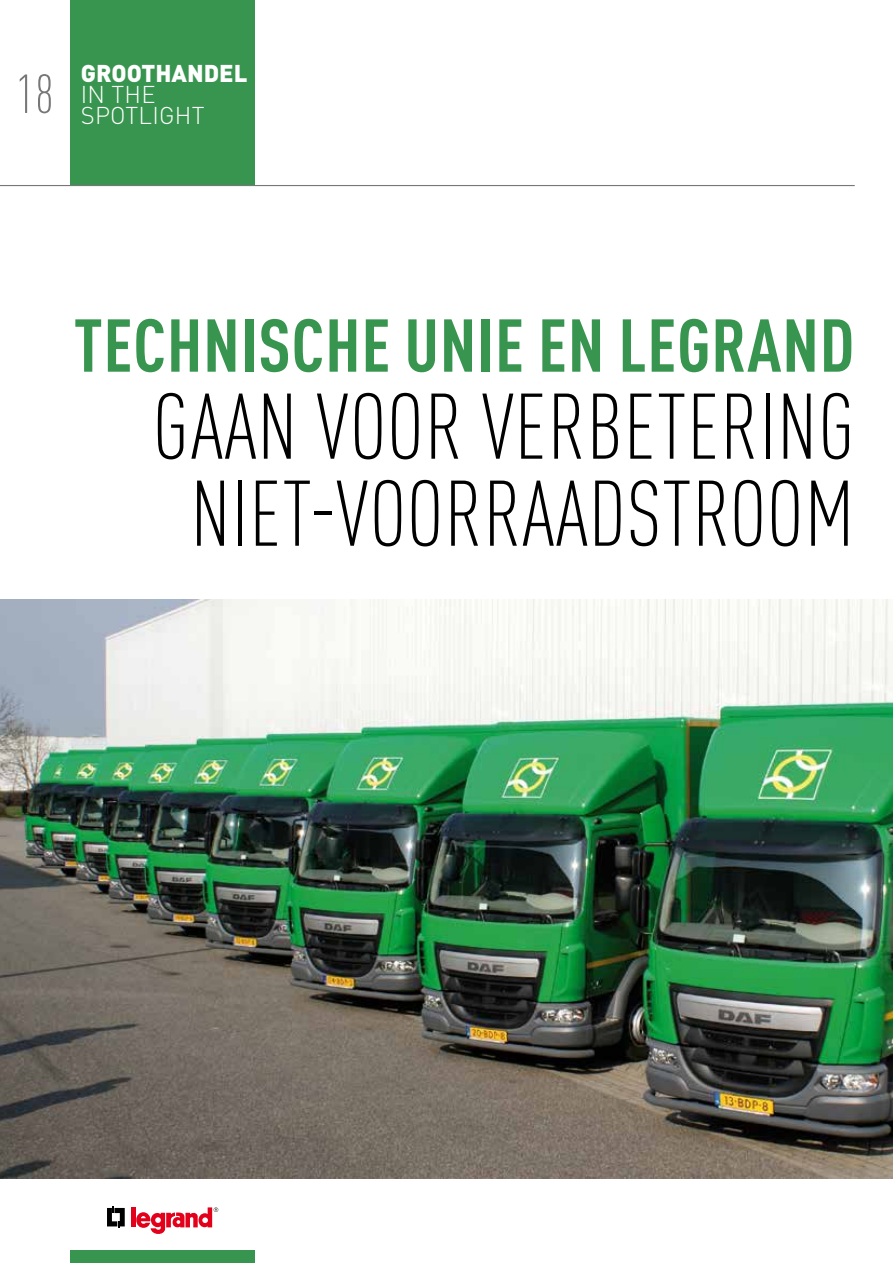
<style>
.page{position:relative;width:893px;height:1263px;background:#fff}
.page>*{position:absolute;margin:0;border:0;box-sizing:border-box;transform-origin:0 0}
.t1{font:300 condensed 91.5px/87px "DIN Pro";letter-spacing:.01em;color:#000;text-align:center}
.t2{font:700 condensed 73.5px "DIN Pro";letter-spacing:.01em;color:#38954f}
.t3{font:300 condensed 54px "DIN Pro";color:#777779}
.t4{font:300 24px/21px "DIN Pro";letter-spacing:.01em;color:#fff}
.t5{font:900 24px "DIN";color:#fff}
</style>
<div class="page">
<div style="left:70px;top:0;width:185px;height:185px;background:#38954f"></div>
<hr style="left:0;top:185px;width:855px;height:1px;background:#777779">
<div style="left:70px;top:1250px;width:185px;height:13px;background:#38954f"></div>
<svg style="left:107px;top:1206px;width:18px;height:22px"></svg>
<hr style="left:131px;top:1207px;width:4px;height:20px;background:#e2001a">
<svg style="left:136px;top:1207px;width:82px;height:27px"></svg>
<img style="left:0;top:600px;width:893px;height:579px">
<p class="t3" style="left:16px;top:56px;width:39px">18</p>
<p class="t5" style="left:81px;top:57px;width:168px">GROOTHANDEL</p>
<p class="t4" style="left:81px;top:81px;width:125px">IN THE<br>SPOTLIGHT</p>
<p class="t2" style="left:74px;top:290px;width:782px">TECHNISCHE UNIE EN LEGRAND</p>
<p class="t1" style="left:153px;top:377px;width:703px">GAAN VOOR VERBETERING<br>NIET-VOORRAADSTROOM</p>
</div>
